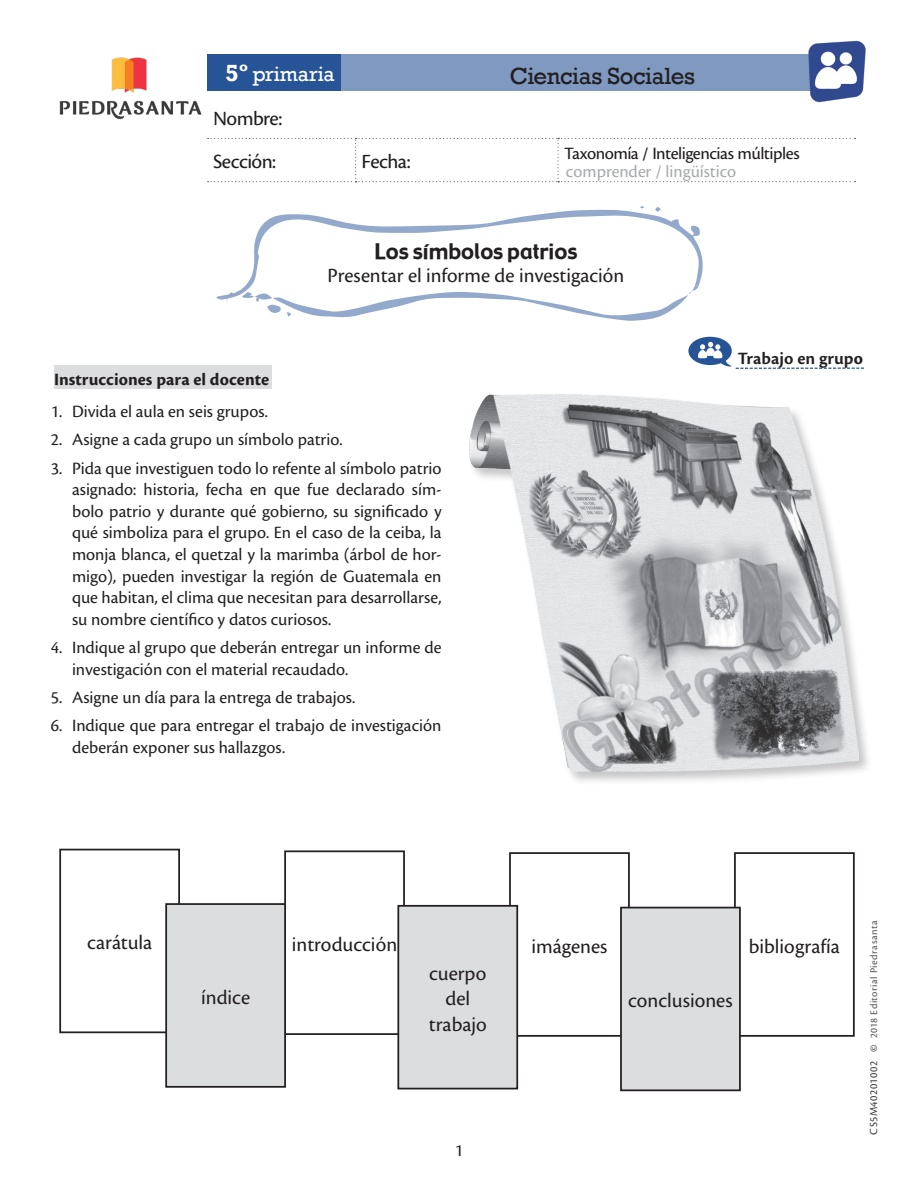
<style>
.page{position:relative;width:918px;height:1188px;background:#fff}
.page>*{position:absolute;margin:0;border:0;box-sizing:border-box;transform-origin:0 0}
.t1{font:24px "Rockwell";letter-spacing:-.02em;color:#231f20}
.t2{font:21.15px "Cronos Pro";color:#231f20}
.t3{font:21px "Cronos Pro";color:#231f20}
.t4{font:21px/43.2px "Cronos Pro Capt";letter-spacing:-.03em;color:#231f20}
.t5{font:21px "Gadget";color:#231f20}
.t6{font:21px "Rockwell";letter-spacing:-.005em;color:#fff}
.t7{font:18px/21.6px "Cronos Pro";color:#231f20}
.t8{font:18px "Cronos Pro Capt";letter-spacing:-.03em;color:#231f20}
.t9{font:700 18px "Cronos Pro";letter-spacing:.005em;color:#231f20}
.t10{font:18px "Cronos Pro";color:#a8a9ad}
.t11{font:18px "Cronos Pro Semibold Capt";color:#231f20}
._2014_Editorial_Pie{font:11.25px "Cronos Pro Capt";letter-spacing:.04em;color:#3e3e3f}
.t12{font:10.5px "Cronos Pro Capt";letter-spacing:.04em;color:#57585a}
.s1{font-weight:700;font-size:24px}
.s2{font-family:"Cronos Pro";font-weight:700}
</style>
<div class="page">
<svg style="left:207px;top:54px;width:598px;height:37px;background:#6b89b7"></svg>
<svg style="left:208px;top:138px;width:648px;height:44px"></svg>
<img style="left:59px;top:57px;width:143px;height:63px">
<img style="left:805px;top:40px;width:61px;height:63px">
<div style="left:734px;top:852px;width:121px;height:185px;border:2px solid #231f20"></div>
<div style="left:509px;top:852px;width:121px;height:185px;border:2px solid #231f20"></div>
<div style="left:59px;top:849px;width:121px;height:184px;border:2px solid #231f20"></div>
<svg style="left:216px;top:206px;width:487px;height:115px"></svg>
<div style="left:688px;top:337px;width:44px;height:28px;background:#275397;border-radius:50%"></div>
<svg style="left:698px;top:342px;width:166px;height:27px"></svg>
<div style="left:54px;top:366px;width:218px;height:23px;background:#dcdddf"></div>
<div style="left:284px;top:850px;width:121px;height:185px;border:2px solid #231f20"></div>
<div style="left:166px;top:904px;width:119px;height:183px;background:#dcdddf"></div>
<div style="left:165px;top:903px;width:121px;height:185px;border:2px solid #231f20"></div>
<div style="left:398px;top:906px;width:119px;height:183px;background:#dcdddf"></div>
<div style="left:397px;top:905px;width:121px;height:184px;border:2px solid #231f20"></div>
<div style="left:621px;top:908px;width:119px;height:182px;background:#dcdddf"></div>
<div style="left:620px;top:907px;width:121px;height:184px;border:2px solid #231f20"></div>
<div style="left:468px;top:393px;width:405px;height:393px;background:#231f20;opacity:.26"></div>
<img style="left:468px;top:393px;width:390px;height:379px">
<p class="t6" style="left:225px;top:61px;width:111px"><span class="s1">5º</span> primaria</p>
<h1 class="t1" style="left:510px;top:62px;width:187px">Ciencias Sociales</h1>
<p class="t4" style="left:213px;top:97px;width:71px">Nombre:<br>Sección:</p>
<p class="t9" style="left:54px;top:369px;width:217px">Instrucciones para el docente</p>
<p class="t4" style="left:362px;top:140px;width:51px">Fecha:</p>
<p class="t8" style="left:564px;top:143px;width:237px">Taxonomía / Inteligencias múltiples</p>
<p class="t10" style="left:566px;top:161px;width:172px">comprender / lingüístico</p>
<p class="t5" style="left:374px;top:237px;width:205px">Los símbolos patrios</p>
<p class="t3" style="left:328px;top:263px;width:298px">Presentar el informe de investigación</p>
<p class="t11" style="left:738px;top:348px;width:127px">Trabajo en grup<span class="s2">o</span></p>
<p class="t7" style="left:51px;top:401px;width:219px">1. Divida el aula en seis grupos.</p>
<p class="t7" style="left:51px;top:429px;width:293px">2. Asigne a cada grupo un símbolo patrio.</p>
<p class="t7" style="left:72px;top:457px;width:371px;text-align:justify;text-indent:-21px">3. Pida que investiguen todo lo refente al símbolo patrio asignado: historia, fecha en que fue declarado sím&shy;bolo patrio y durante qué gobierno, su significado y qué simboliza para el grupo. En el caso de la ceiba, la monja blanca, el quetzal y la marimba (árbol de hor&shy;migo), pueden investigar la región de Guatemala en que habitan, el clima que necesitan para desarrollarse, su nombre científico y datos curiosos.</p>
<p class="t7" style="left:72px;top:637px;width:371px;text-indent:-21px">4. Indique al grupo que deberán entregar un informe de investigación con el material recaudado.</p>
<p class="t7" style="left:51px;top:687px;width:306px">5. Asigne un día para la entrega de trabajos.</p>
<p class="t7" style="left:72px;top:715px;width:371px;text-indent:-21px">6. Indique que para entregar el trabajo de investigación deberán exponer sus hallazgos.</p>
<p class="t2" style="left:87px;top:930px;width:67px">carátula</p>
<p class="t2" style="left:532px;top:934px;width:77px">imágenes</p>
<p class="t2" style="left:749px;top:934px;width:93px">bibliografía</p>
<p class="t2" style="left:292px;top:932px;width:107px">introducción</p>
<p class="t2" style="left:201px;top:985px;width:50px">índice</p>
<p class="t2" style="left:429px;top:961px;width:59px">cuerpo</p>
<p class="t2" style="left:445px;top:987px;width:26px">del</p>
<p class="t2" style="left:429px;top:1012px;width:60px">trabajo</p>
<p class="t7" style="left:455px;top:1140px;width:10px">1</p>
<p class="t2" style="left:628px;top:988px;width:106px">conclusiones</p>
<p class="t12" style="left:868px;top:1052px;width:132px;rotate:-90deg"><span class="s2">©</span> 2018 Editorial Piedrasanta</p>
<p class="_2014_Editorial_Pie" style="left:867px;top:1135px;width:75px;rotate:-90deg">CS5M40201002</p>
</div>
